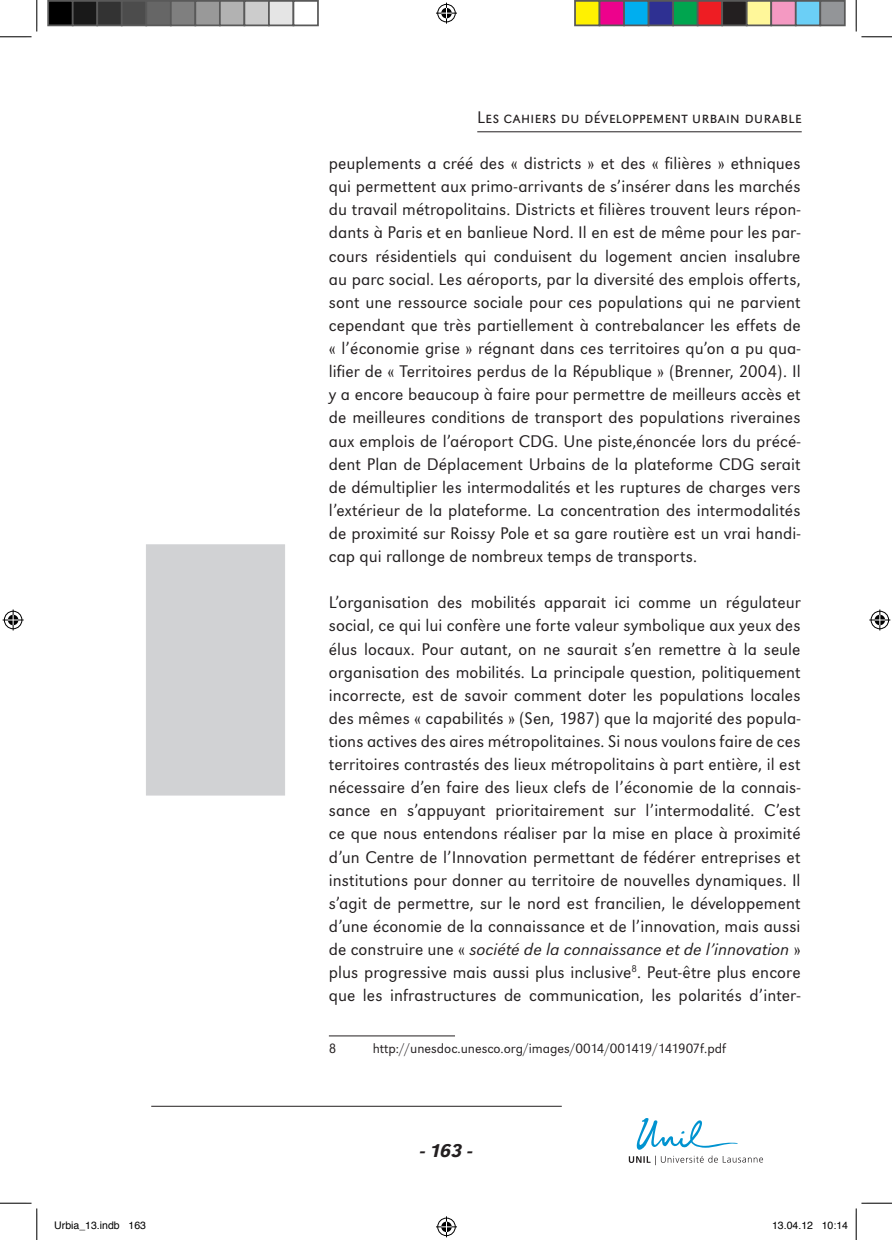
<style>
.page{position:relative;width:893px;height:1240px;background:#fff}
.page>*{position:absolute;margin:0;border:0;box-sizing:border-box;transform-origin:0 0}
.t1{font:italic 500 19.25px "URW Grotesk T";color:#231f20}
.t2{font:300 17.5px/23.1px "URW Grotesk T";letter-spacing:.005em;color:#231f20;text-align:justify}
.t3{font:300 17.5px "URW Grotesk SCT";letter-spacing:.005em;color:#231f20}
.t4{font:300 14px "URW Grotesk T";color:#231f20}
.t5{font:10.5px "Helvetica";color:#000}
.s1{font-style:italic}
</style>
<div class="page">
<hr style="left:477px;top:131px;width:324px;height:1px;background:#231f20">
<svg style="left:628px;top:1118px;width:135px;height:48px"></svg>
<div style="left:146px;top:544px;width:139px;height:251px;background:#d1d2d4"></div>
<hr style="left:151px;top:1105px;width:410px;height:1px;background:#231f20">
<hr style="left:329px;top:1035px;width:126px;height:1px;background:#231f20">
<hr style="left:0;top:36px;width:32px;height:1px;background:#000">
<hr style="left:861px;top:36px;width:30px;height:1px;background:#000">
<hr style="left:0;top:1202px;width:32px;height:1px;background:#000">
<hr style="left:861px;top:1202px;width:30px;height:1px;background:#000">
<hr style="left:36px;top:0;width:1px;height:32px;background:#000">
<hr style="left:36px;top:1208px;width:1px;height:31px;background:#000">
<hr style="left:855px;top:0;width:1px;height:32px;background:#000">
<hr style="left:855px;top:1208px;width:1px;height:31px;background:#000">
<svg style="left:436px;top:3px;width:21px;height:21px"></svg>
<svg style="left:436px;top:1216px;width:21px;height:21px"></svg>
<svg style="left:3px;top:609px;width:21px;height:21px"></svg>
<svg style="left:869px;top:609px;width:20px;height:21px"></svg>
<div style="left:48px;top:1px;width:25px;height:24px;background:#000"></div>
<div style="left:47px;top:0;width:27px;height:26px;border:2px solid #595959"></div>
<div style="left:73px;top:1px;width:24px;height:24px;background:#191919"></div>
<div style="left:72px;top:0;width:26px;height:26px;border:2px solid #595959"></div>
<div style="left:97px;top:1px;width:25px;height:24px;background:#333"></div>
<div style="left:96px;top:0;width:26px;height:26px;border:2px solid #595959"></div>
<div style="left:122px;top:1px;width:24px;height:24px;background:#4c4c4c"></div>
<div style="left:121px;top:0;width:26px;height:26px;border:2px solid #595959"></div>
<div style="left:146px;top:1px;width:25px;height:24px;background:#666"></div>
<div style="left:145px;top:0;width:27px;height:26px;border:2px solid #595959"></div>
<div style="left:171px;top:1px;width:24px;height:24px;background:#7f7f7f"></div>
<div style="left:170px;top:0;width:26px;height:26px;border:2px solid #595959"></div>
<div style="left:195px;top:1px;width:25px;height:24px;background:#999"></div>
<div style="left:194px;top:0;width:26px;height:26px;border:2px solid #595959"></div>
<div style="left:220px;top:1px;width:24px;height:24px;background:#b2b2b2"></div>
<div style="left:219px;top:0;width:26px;height:26px;border:2px solid #595959"></div>
<div style="left:244px;top:1px;width:25px;height:24px;background:#ccc"></div>
<div style="left:243px;top:0;width:27px;height:26px;border:2px solid #595959"></div>
<div style="left:269px;top:1px;width:24px;height:24px;background:#e5e5e5"></div>
<div style="left:268px;top:0;width:26px;height:26px;border:2px solid #595959"></div>
<div style="left:292px;top:0;width:26px;height:26px;border:2px solid #595959"></div>
<div style="left:574px;top:1px;width:25px;height:24px;background:#fff101"></div>
<div style="left:574px;top:0;width:26px;height:26px;border:2px solid #595959"></div>
<div style="left:599px;top:1px;width:24px;height:24px;background:#ed028c"></div>
<div style="left:598px;top:0;width:26px;height:26px;border:2px solid #595959"></div>
<div style="left:623px;top:1px;width:25px;height:24px;background:#00aeef"></div>
<div style="left:623px;top:0;width:26px;height:26px;border:2px solid #595959"></div>
<div style="left:648px;top:1px;width:24px;height:24px;background:#2e3092"></div>
<div style="left:647px;top:0;width:26px;height:26px;border:2px solid #595959"></div>
<div style="left:672px;top:1px;width:25px;height:24px;background:#00a54f"></div>
<div style="left:672px;top:0;width:26px;height:26px;border:2px solid #595959"></div>
<div style="left:697px;top:1px;width:24px;height:24px;background:#ee1d23"></div>
<div style="left:696px;top:0;width:26px;height:26px;border:2px solid #595959"></div>
<div style="left:721px;top:1px;width:25px;height:24px;background:#231f20"></div>
<div style="left:721px;top:0;width:26px;height:26px;border:2px solid #595959"></div>
<div style="left:746px;top:1px;width:24px;height:24px;background:#fff79a"></div>
<div style="left:745px;top:0;width:26px;height:26px;border:2px solid #595959"></div>
<div style="left:770px;top:1px;width:25px;height:24px;background:#f499c2"></div>
<div style="left:770px;top:0;width:26px;height:26px;border:2px solid #595959"></div>
<div style="left:795px;top:1px;width:24px;height:24px;background:#6bcff6"></div>
<div style="left:794px;top:0;width:26px;height:26px;border:2px solid #595959"></div>
<div style="left:819px;top:1px;width:25px;height:24px;background:#939598"></div>
<div style="left:819px;top:0;width:26px;height:26px;border:2px solid #595959"></div>
<p class="t3" style="left:477px;top:107px;width:326px">Les cahiers du développement urbain durable</p>
<p class="t2" style="left:329px;top:151px;width:473px">peuplements a créé des « districts » et des « filières » ethniques qui permettent aux primo-arrivants de s’insérer dans les marchés du travail métropolitains. Districts et filières trouvent leurs répon&shy;dants à Paris et en banlieue Nord. Il en est de même pour les par&shy;cours résidentiels qui conduisent du logement ancien insalubre au parc social. Les aéroports, par la diversité des emplois offerts, sont une ressource sociale pour ces populations qui ne parvient cependant que très partiellement à contrebalancer les effets de « l’économie grise » régnant dans ces territoires qu’on a pu qua&shy;lifier de « Territoires perdus de la République » (Brenner, 2004). Il y a encore beaucoup à faire pour permettre de meilleurs accès et de meilleures conditions de transport des populations riveraines aux emplois de l’aéroport CDG. Une piste,énoncée lors du précé&shy;dent Plan de Déplacement Urbains de la plateforme CDG serait de démultiplier les intermodalités et les ruptures de charges vers l’extérieur de la plateforme. La concentration des intermodalités de proximité sur Roissy Pole et sa gare routière est un vrai handi&shy;cap qui rallonge de nombreux temps de transports.</p>
<p class="t2" style="left:329px;top:590px;width:473px">L’organisation des mobilités apparait ici comme un régulateur social, ce qui lui confère une forte valeur symbolique aux yeux des élus locaux. Pour autant, on ne saurait s’en remettre à la seule organisation des mobilités. La principale question, politiquement incorrecte, est de savoir comment doter les populations locales des mêmes « capabilités » (Sen, 1987) que la majorité des popula&shy;tions actives des aires métropolitaines. Si nous voulons faire de ces territoires contrastés des lieux métropolitains à part entière, il est nécessaire d’en faire des lieux clefs de l’économie de la connais&shy;sance en s’appuyant prioritairement sur l’intermodalité. C’est ce que nous entendons réaliser par la mise en place à proximité d’un Centre de l’Innovation permettant de fédérer entreprises et institutions pour donner au territoire de nouvelles dynamiques. Il s’agit de permettre, sur le nord est francilien, le développement d’une économie de la connaissance et de l’innovation, mais aussi de construire une « <span class="s1">société de la connaissance et de l’innovation</span> » plus progressive mais aussi plus inclusive<sup>8</sup>. Peut-être plus encore que les infrastructures de communication, les polarités d’inter-</p>
<p class="t4" style="left:329px;top:1039px;width:9px">8</p>
<p class="t4" style="left:372px;top:1039px;width:355px">http://unesdoc.unesco.org/images/0014/001419/141907f.pdf</p>
<p class="t1" style="left:420px;top:1139px;width:53px">- 163 -</p>
<p class="t5" style="left:54px;top:1221px;width:93px">Urbia_13.indb 163</p>
<p class="t5" style="left:771px;top:1221px;width:77px">13.04.12 10:14</p>
</div>
